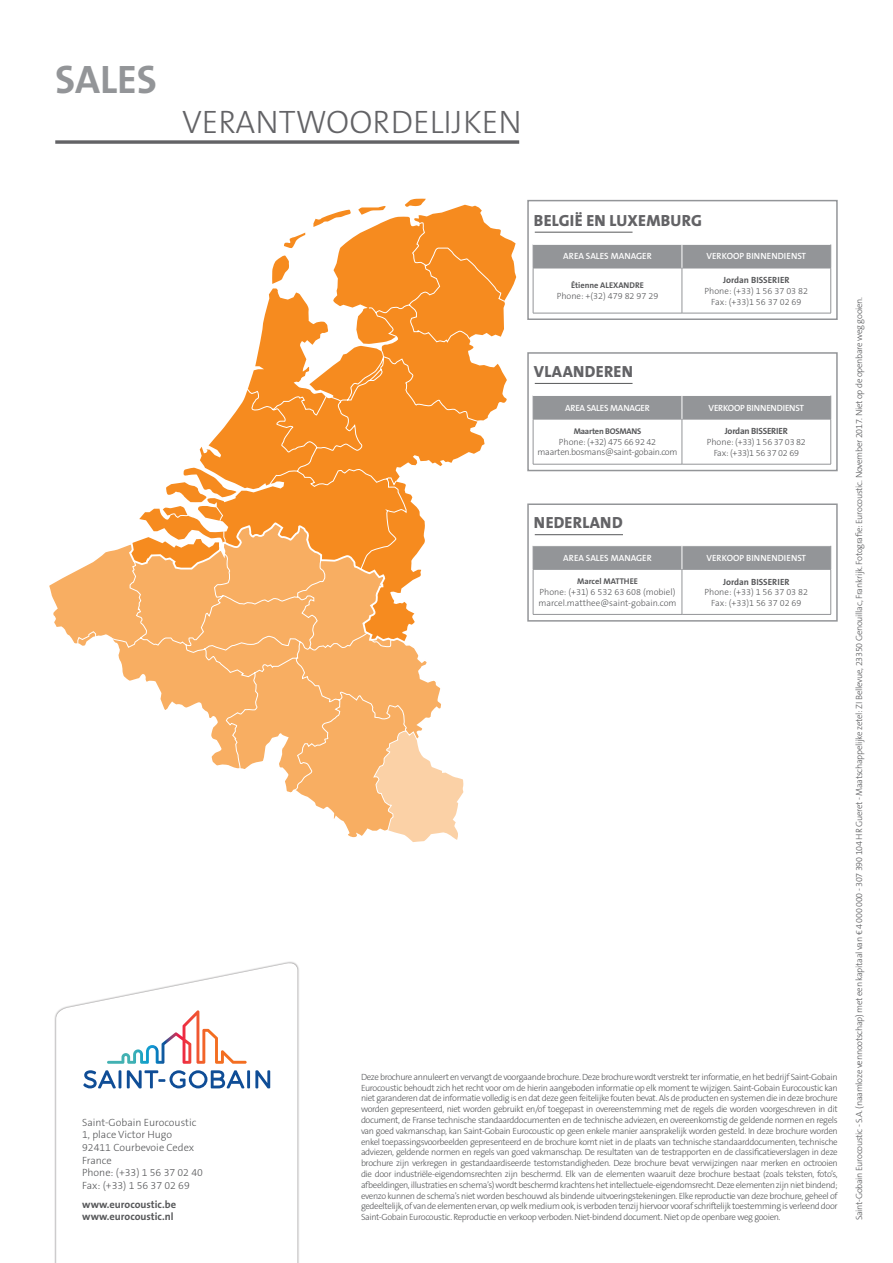
<style>
.page{position:relative;width:893px;height:1263px;background:#fff}
.page>*{position:absolute;margin:0;border:0;box-sizing:border-box;transform-origin:0 0}
.t1{font:700 39.9px "The Sans B W7";color:#939598}
.t2{font:300 32.7px "The Sans B W3";color:#636366}
.t3{font:800 16.2px "The Sans B W8";letter-spacing:.015em;color:#636366}
.t4{font:300 10.5px/12.6px "The Sans B W3";color:#57585a}
.t5{font:700 10.5px/12.6px "The Sans B W7";color:#57585a}
.t6{font:300 9px/10.8px "The Sans B W3";letter-spacing:-.03em;color:#57585a;text-align:center}
.t7{font:300 9px/10.6px "The Sans B W3";color:#57585a;text-align:center}
.t8{font:600 9px "The Sans B W6";color:#fff}
.t9{font:600 9px "The Sans B W6";letter-spacing:-.025em;color:#fff}
.t10{font:700 9px "The Sans B W7";color:#57585a}
.t11{font:700 9px "The Sans B W7";letter-spacing:-.025em;color:#57585a}
.t12{font:700 8.4px "The Sans B W7";color:#57585a}
.t13{font:700 8.4px "The Sans B W7";letter-spacing:-.025em;color:#57585a}
</style>
<div class="page">
<svg style="left:56px;top:961px;width:241px;height:302px"></svg>
<svg style="left:83px;top:1070px;width:38px;height:18px"></svg>
<svg style="left:127px;top:1070px;width:117px;height:18px"></svg>
<hr style="left:247px;top:1070px;width:3px;height:18px;background:#0f4d96">
<svg style="left:255px;top:1070px;width:15px;height:18px"></svg>
<svg style="left:107px;top:1010px;width:140px;height:54px"></svg>
<div style="left:527px;top:200px;width:311px;height:120px;border:2px solid #939598"></div>
<hr style="left:533px;top:268px;width:149px;height:1px;background:#939598">
<hr style="left:533px;top:268px;width:1px;height:45px;background:#939598">
<hr style="left:682px;top:268px;width:149px;height:1px;background:#939598">
<hr style="left:682px;top:268px;width:1px;height:45px;background:#939598">
<hr style="left:830px;top:268px;width:1px;height:45px;background:#939598">
<hr style="left:533px;top:313px;width:149px;height:1px;background:#939598">
<div style="left:533px;top:244px;width:298px;height:24px;background:#939598"></div>
<hr style="left:682px;top:313px;width:149px;height:1px;background:#939598">
<svg style="left:383px;top:205px;width:133px;height:197px"></svg>
<svg style="left:314px;top:209px;width:37px;height:13px"></svg>
<svg style="left:358px;top:205px;width:28px;height:10px"></svg>
<svg style="left:405px;top:199px;width:21px;height:8px"></svg>
<svg style="left:49px;top:570px;width:326px;height:268px"></svg>
<svg style="left:375px;top:791px;width:88px;height:51px"></svg>
<svg style="left:77px;top:222px;width:428px;height:569px"></svg>
<svg style="left:55px;top:140px;width:464px;height:4px;background:#78787b"></svg>
<div style="left:527px;top:352px;width:311px;height:119px;border:2px solid #939598"></div>
<div style="left:527px;top:503px;width:311px;height:119px;border:2px solid #939598"></div>
<hr style="left:535px;top:383px;width:97px;height:1px;background:#57585a">
<hr style="left:535px;top:232px;width:97px;height:1px;background:#57585a">
<hr style="left:535px;top:534px;width:88px;height:1px;background:#57585a">
<hr style="left:533px;top:419px;width:149px;height:1px;background:#939598">
<hr style="left:533px;top:419px;width:1px;height:45px;background:#939598">
<hr style="left:682px;top:419px;width:149px;height:1px;background:#939598">
<hr style="left:682px;top:419px;width:1px;height:45px;background:#939598">
<hr style="left:830px;top:419px;width:1px;height:45px;background:#939598">
<hr style="left:533px;top:464px;width:149px;height:1px;background:#939598">
<div style="left:533px;top:395px;width:298px;height:24px;background:#939598"></div>
<hr style="left:682px;top:464px;width:149px;height:1px;background:#939598">
<hr style="left:533px;top:569px;width:149px;height:1px;background:#939598">
<hr style="left:533px;top:569px;width:1px;height:45px;background:#939598">
<hr style="left:682px;top:569px;width:149px;height:1px;background:#939598">
<hr style="left:682px;top:569px;width:1px;height:45px;background:#939598">
<hr style="left:830px;top:569px;width:1px;height:45px;background:#939598">
<hr style="left:533px;top:614px;width:149px;height:1px;background:#939598">
<div style="left:533px;top:546px;width:298px;height:23px;background:#939598"></div>
<hr style="left:682px;top:614px;width:149px;height:1px;background:#939598">
<h1 class="t1" style="left:55px;top:54px;width:103px">SALES</h1>
<h2 class="t2" style="left:182px;top:101px;width:341px">VERANTWOORDELIJKEN</h2>
<p class="t4" style="left:82px;top:1116px;width:122px">Saint-Gobain Eurocoustic<br>1, place Victor Hugo<br>92411 Courbevoie Cedex<br>France<br>Phone: (+33) 1 56 37 02 40<br>Fax: (+33) 1 56 37 02 69</p>
<p class="t5" style="left:82px;top:1198px;width:95px">www.eurocoustic.be www.eurocoustic.nl</p>
<h3 class="t3" style="left:534px;top:210px;width:170px">BELGIË EN LUXEMBURG</h3>
<p class="t8" style="left:563px;top:251px;width:90px">AREA SALES MANAGER</p>
<p class="t8" style="left:706px;top:251px;width:101px">VERKOOP BINNENDIENST</p>
<p class="t12" style="left:571px;top:280px;width:74px">Étienne ALEXANDRE</p>
<p class="t7" style="left:557px;top:291px;width:103px">Phone: +(32) 479 82 97 29</p>
<p class="t10" style="left:723px;top:274px;width:68px">Jordan BISSERIER</p>
<p class="t7" style="left:705px;top:286px;width:105px">Phone: (+33) 1 56 37 03 82<br>Fax: (+33)1 56 37 02 69</p>
<h3 class="t3" style="left:534px;top:361px;width:101px">VLAANDEREN</h3>
<p class="t9" style="left:565px;top:402px;width:86px">AREA SALES MANAGER</p>
<p class="t9" style="left:709px;top:402px;width:97px">VERKOOP BINNENDIENST</p>
<p class="t13" style="left:574px;top:426px;width:69px">Maarten BOSMANS</p>
<p class="t6" style="left:537px;top:436px;width:142px">Phone: (+32) 475 66 92 42 maarten.bosmans@saint-gobain.com</p>
<p class="t11" style="left:725px;top:425px;width:65px">Jordan BISSERIER</p>
<p class="t6" style="left:707px;top:437px;width:100px">Phone: (+33) 1 56 37 03 82<br>Fax: (+33)1 56 37 02 69</p>
<h3 class="t3" style="left:534px;top:512px;width:90px">NEDERLAND</h3>
<p class="t8" style="left:563px;top:552px;width:90px">AREA SALES MANAGER</p>
<p class="t8" style="left:706px;top:552px;width:101px">VERKOOP BINNENDIENST</p>
<p class="t12" style="left:577px;top:576px;width:63px">Marcel MATTHEE</p>
<p class="t7" style="left:538px;top:587px;width:140px;text-align:left">Phone: (+31) 6 532 63 608 (mobiel) marcel.matthee@saint-gobain.com</p>
<p class="t10" style="left:723px;top:576px;width:68px">Jordan BISSERIER</p>
<p class="t7" style="left:705px;top:587px;width:105px">Phone: (+33) 1 56 37 03 82<br>Fax: (+33)1 56 37 02 69</p>
<p class="t6" style="left:361px;top:1071px;width:478px;text-align:justify">Deze brochure annuleert en vervangt de voorgaande brochure. Deze brochure wordt verstrekt ter informatie, en het bedrijf Saint-Gobain Eurocoustic behoudt zich het recht voor om de hierin aangeboden informatie op elk moment te wijzigen. Saint-Gobain Eurocoustic kan niet garanderen dat de informatie volledig is en dat deze geen feitelijke fouten bevat. Als de producten en systemen die in deze brochure worden gepresenteerd, niet worden gebruikt en/of toegepast in overeenstemming met de regels die worden voorgeschreven in dit document, de Franse technische standaarddocumenten en de technische adviezen, en overeenkomstig de geldende normen en regels van goed vakmanschap, kan Saint-Gobain Eurocoustic op geen enkele manier aansprakelijk worden gesteld. In deze brochure worden enkel toepassingsvoorbeelden gepresenteerd en de brochure komt niet in de plaats van technische standaarddocumenten, technische adviezen, geldende normen en regels van goed vakmanschap. De resultaten van de testrapporten en de classificatieverslagen in deze brochure zijn verkregen in gestandaardiseerde testomstandigheden. Deze brochure bevat verwijzingen naar merken en octrooien die door industriële-eigendomsrechten zijn beschermd. Elk van de elementen waaruit deze brochure bestaat (zoals teksten, foto’s, afbeeldingen, illustraties en schema’s) wordt beschermd krachtens het intellectuele-eigendomsrecht. Deze elementen zijn niet bindend; evenzo kunnen de schema’s niet worden beschouwd als bindende uitvoeringstekeningen. Elke reproductie van deze brochure, geheel of gedeeltelijk, of van de elementen ervan, op welk medium ook, is verboden tenzij hiervoor vooraf schriftelijk toestemming is verleend door Saint-Gobain Eurocoustic. Reproductie en verkoop verboden. Niet-bindend document. Niet op de openbare weg gooien.</p>
<p class="t6" style="left:854px;top:1220px;width:925px;rotate:-90deg">Saint-Gobain Eurocoustic - S.A. (naamloze vennootschap) met een kapitaal van € 4 000 000 - 307 390 104 HR Gueret - Maatschappelijke zetel: ZI Bellevue, 23350 Genouillac, Frankrijk. Fotografie: Eurocoustic. November 2017. Niet op de openbare weg gooien.</p>
</div>
